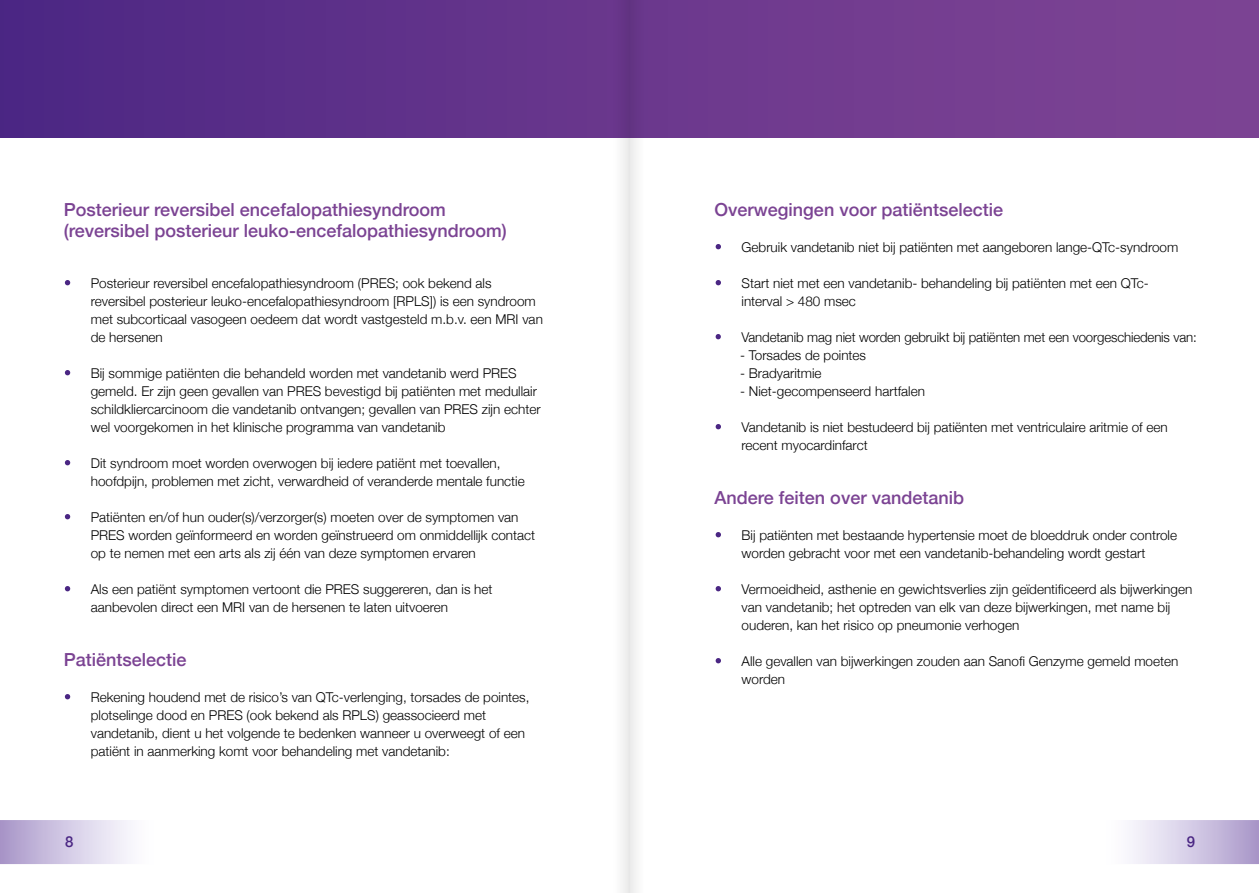
<style>
.page{position:relative;width:1259px;height:893px;background:#fff}
.page>*{position:absolute;margin:0;border:0;box-sizing:border-box;transform-origin:0 0}
.t1{font:500 18px/21.6px "Helvetica Neue";color:#7b4393}
.t2{font:500 15px "Helvetica Neue";color:#4a2683}
.t3{font:300 13.5px/18px "Helvetica Neue";color:#000}
.s1{font-size:15px;color:#fff}
</style>
<div class="page">
<div style="left:0;top:0;width:1259px;height:137px;background:linear-gradient(to right,#4e2884,#814595)"></div>
<svg style="left:0;top:820px;width:128px;height:44px;background:#d0c7e3"></svg>
<svg style="left:1132px;top:820px;width:127px;height:44px;background:#d1c7e3"></svg>
<svg style="left:614px;top:0;width:29px;height:893px"></svg>
<h1 class="t1" style="left:64px;top:197px;width:444px">Posterieur reversibel encefalopathiesyndroom (reversibel posterieur leuko-encefalopathiesyndroom)</h1>
<p class="t3" style="left:91px;top:273px;width:453px;text-indent:-27px"><span class="s1">•</span> Posterieur reversibel encefalopathiesyndroom (PRES; ook bekend als reversibel posterieur leuko-encefalopathiesyndroom [RPLS]) is een syndroom met subcorticaal vasogeen oedeem dat wordt vastgesteld m.b.v. een MRI van de hersenen</p>
<p class="t3" style="left:91px;top:363px;width:451px;text-indent:-27px"><span class="s1">•</span> Bij sommige patiënten die behandeld worden met vandetanib werd PRES gemeld. Er zijn geen gevallen van PRES bevestigd bij patiënten met medullair schildkliercarcinoom die vandetanib ontvangen; gevallen van PRES zijn echter wel voorgekomen in het klinische programma van vandetanib</p>
<p class="t3" style="left:91px;top:453px;width:435px;text-indent:-27px"><span class="s1">•</span> Dit syndroom moet worden overwogen bij iedere patiënt met toevallen, hoofdpijn, problemen met zicht, verwardheid of veranderde mentale functie</p>
<p class="t3" style="left:91px;top:507px;width:446px;text-indent:-27px"><span class="s1">•</span> Patiënten en/of hun ouder(s)/verzorger(s) moeten over de symptomen van<br>PRES worden geïnformeerd en worden geïnstrueerd om onmiddellijk contact op te nemen met een arts als zij één van deze symptomen ervaren</p>
<p class="t3" style="left:91px;top:579px;width:403px;text-indent:-27px"><span class="s1">•</span> Als een patiënt symptomen vertoont die PRES suggereren, dan is het aanbevolen direct een MRI van de hersenen te laten uitvoeren</p>
<h1 class="t1" style="left:64px;top:647px;width:124px">Patiëntselectie</h1>
<p class="t3" style="left:91px;top:687px;width:440px;text-indent:-27px"><span class="s1">•</span> Rekening houdend met de risico’s van QTc-verlenging, torsades de pointes, plotselinge dood en PRES (ook bekend als RPLS) geassocieerd met vandetanib, dient u het volgende te bedenken wanneer u overweegt of een patiënt in aanmerking komt voor behandeling met vandetanib:</p>
<h1 class="t1" style="left:714px;top:197px;width:290px">Overwegingen voor patiëntselectie</h1>
<p class="t3" style="left:714px;top:237px;width:465px"><span class="s1">•</span> Gebruik vandetanib niet bij patiënten met aangeboren lange-QTc-syndroom</p>
<p class="t3" style="left:741px;top:273px;width:409px;text-indent:-27px"><span class="s1">•</span> Start niet met een vandetanib- behandeling bij patiënten met een QTc&shy;interval &gt; 480 msec</p>
<p class="t3" style="left:714px;top:327px;width:484px"><span class="s1">•</span> Vandetanib mag niet worden gebruikt bij patiënten met een voorgeschiedenis van:</p>
<p class="t3" style="left:740px;top:345px;width:128px">- Torsades de pointes</p>
<p class="t3" style="left:740px;top:363px;width:83px">- Bradyaritmie</p>
<p class="t3" style="left:740px;top:381px;width:186px">- Niet-gecompenseerd hartfalen</p>
<p class="t3" style="left:741px;top:417px;width:428px;text-indent:-27px"><span class="s1">•</span> Vandetanib is niet bestudeerd bij patiënten met ventriculaire aritmie of een recent myocardinfarct</p>
<h1 class="t1" style="left:714px;top:485px;width:251px">Andere feiten over vandetanib</h1>
<p class="t3" style="left:714px;top:525px;width:464px;text-align:center"><span class="s1">•</span> Bij patiënten met bestaande hypertensie moet de bloeddruk onder controle worden gebracht voor met een vandetanib-behandeling wordt gestart</p>
<p class="t3" style="left:741px;top:579px;width:452px;text-indent:-27px"><span class="s1">•</span> Vermoeidheid, asthenie en gewichtsverlies zijn geïdentificeerd als bijwerkingen van vandetanib; het optreden van elk van deze bijwerkingen, met name bij ouderen, kan het risico op pneumonie verhogen</p>
<p class="t3" style="left:741px;top:651px;width:438px;text-indent:-27px"><span class="s1">•</span> Alle gevallen van bijwerkingen zouden aan Sanofi Genzyme gemeld moeten worden</p>
<p class="t2" style="left:65px;top:829px;width:10px">8</p>
<p class="t2" style="left:1186px;top:829px;width:10px">9</p>
</div>
